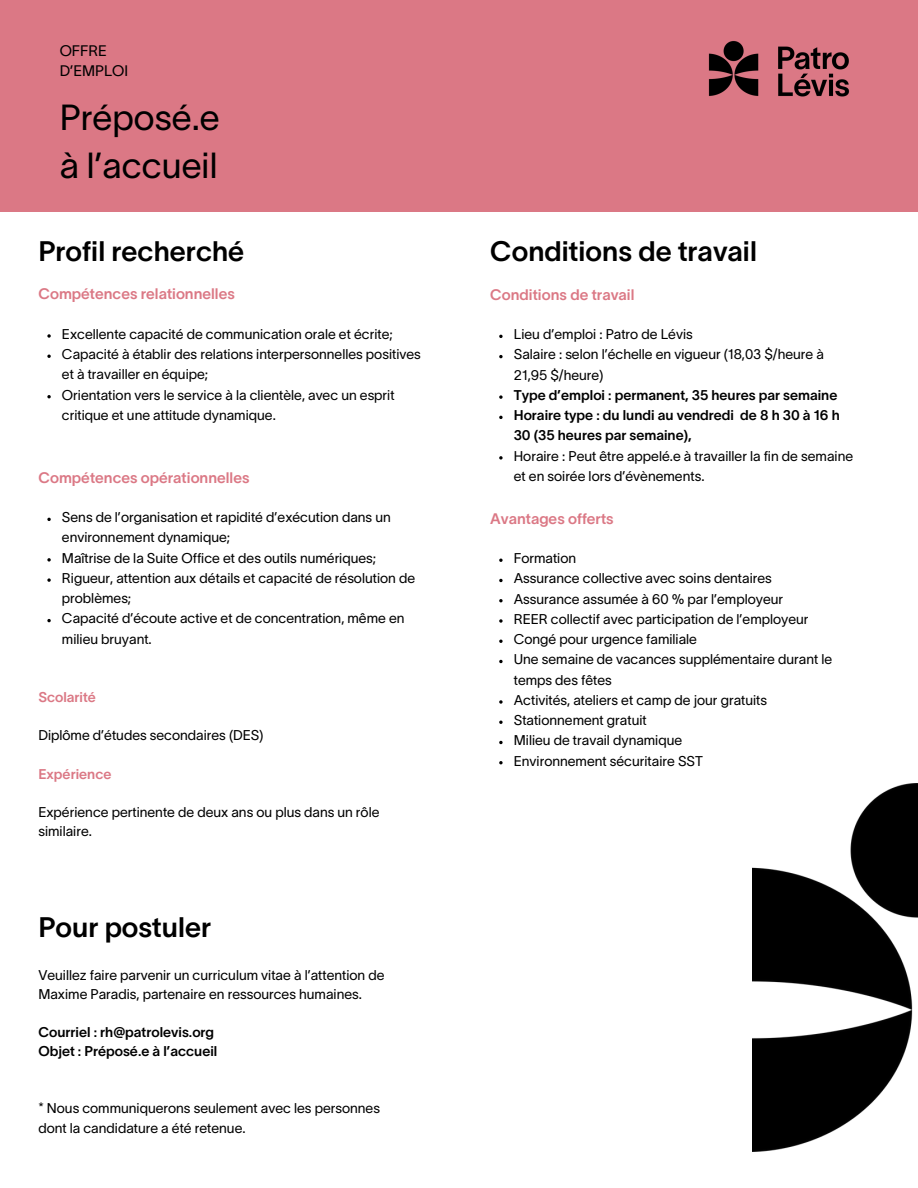
<style>
.page{position:relative;width:918px;height:1188px;background:#fff}
.page>*{position:absolute;margin:0;border:0;box-sizing:border-box;transform-origin:0 0}
.t1{font:35.55px/48px "TWK Lausanne 300";color:#000}
.t2{font:27.75px "TWK Lausanne 600";color:#000}
.t3{font:15px "TWK Lausanne 600";color:#db7885}
.t4{font:15px/20.2px "TWK Lausanne 300";color:#000}
.t5{font:13.8px/20.2px "TWK Lausanne 300";color:#000}
.t6{font:13.8px/20.2px "TWK Lausanne 600";color:#000}
.t7{font:13.8px "TWK Lausanne 600";color:#db7885}
</style>
<div class="page">
<div style="left:0;top:0;width:918px;height:212px;background:#db7885"></div>
<img style="left:752px;top:783px;width:166px;height:368px">
<img style="left:708px;top:41px;width:142px;height:56px">
<svg style="left:47px;top:334px;width:4px;height:4px"></svg>
<svg style="left:47px;top:355px;width:4px;height:3px"></svg>
<svg style="left:47px;top:395px;width:4px;height:3px"></svg>
<svg style="left:47px;top:518px;width:4px;height:3px"></svg>
<svg style="left:47px;top:558px;width:4px;height:4px"></svg>
<svg style="left:47px;top:578px;width:4px;height:4px"></svg>
<svg style="left:47px;top:619px;width:4px;height:3px"></svg>
<svg style="left:499px;top:335px;width:4px;height:3px"></svg>
<svg style="left:499px;top:355px;width:4px;height:3px"></svg>
<svg style="left:499px;top:395px;width:4px;height:4px"></svg>
<svg style="left:499px;top:416px;width:4px;height:3px"></svg>
<svg style="left:499px;top:456px;width:4px;height:4px"></svg>
<svg style="left:499px;top:559px;width:4px;height:3px"></svg>
<svg style="left:499px;top:579px;width:4px;height:3px"></svg>
<svg style="left:499px;top:599px;width:4px;height:3px"></svg>
<svg style="left:499px;top:619px;width:4px;height:4px"></svg>
<svg style="left:499px;top:640px;width:4px;height:3px"></svg>
<svg style="left:499px;top:660px;width:4px;height:3px"></svg>
<svg style="left:499px;top:700px;width:4px;height:4px"></svg>
<svg style="left:499px;top:721px;width:4px;height:3px"></svg>
<svg style="left:499px;top:741px;width:4px;height:3px"></svg>
<svg style="left:499px;top:761px;width:4px;height:3px"></svg>
<h3 class="t4" style="left:60px;top:40px;width:70px">OFFRE<br>D’EMPLOI</h3>
<h1 class="t1" style="left:60px;top:93px;width:162px">Préposé.e à l’accueil</h1>
<p class="t2" style="left:38px;top:236px;width:207px">Profil recherché</p>
<p class="t2" style="left:490px;top:236px;width:268px">Conditions de travail</p>
<p class="t3" style="left:38px;top:286px;width:198px">Compétences relationnelles</p>
<h2 class="t5" style="left:62px;top:324px;width:332px">Excellente capacité de communication orale et écrite;</h2>
<h2 class="t5" style="left:62px;top:344px;width:360px">Capacité à établir des relations interpersonnelles positives et à travailler en équipe;</h2>
<h4 class="t5" style="left:62px;top:385px;width:334px">Orientation vers le service à la clientèle, avec un esprit critique et une attitude dynamique.</h4>
<p class="t3" style="left:38px;top:469px;width:213px">Compétences opérationnelles</p>
<p class="t5" style="left:62px;top:507px;width:330px">Sens de l’organisation et rapidité d’exécution dans un environnement dynamique;</p>
<p class="t5" style="left:62px;top:548px;width:316px">Maîtrise de la Suite Office et des outils numériques;</p>
<h4 class="t5" style="left:62px;top:568px;width:355px">Rigueur, attention aux détails et capacité de résolution de problèmes;</h4>
<p class="t5" style="left:62px;top:608px;width:344px">Capacité d’écoute active et de concentration, même en milieu bruyant.</p>
<p class="t7" style="left:38px;top:690px;width:59px">Scolarité</p>
<p class="t5" style="left:38px;top:725px;width:227px">Diplôme d’études secondaires (DES)</p>
<p class="t7" style="left:38px;top:766px;width:75px">Expérience</p>
<h4 class="t5" style="left:38px;top:802px;width:343px;line-height:19.2px">Expérience pertinente de deux ans ou plus dans un rôle similaire.</h4>
<p class="t2" style="left:38px;top:911px;width:174px">Pour postuler</p>
<p class="t5" style="left:38px;top:965px;width:348px;line-height:19.2px">Veuillez faire parvenir un curriculum vitae à l’attention de<br>Maxime Paradis, partenaire en ressources humaines.</p>
<p class="t6" style="left:38px;top:1022px;width:181px;line-height:19.2px">Courriel : rh@patrolevis.org<br>Objet : Préposé.e à l’accueil</p>
<p class="t5" style="left:38px;top:1099px;width:343px;line-height:19.2px">* Nous communiquerons seulement avec les personnes dont la candidature a été retenue.</p>
<p class="t3" style="left:490px;top:286px;width:146px">Conditions de travail</p>
<h4 class="t5" style="left:514px;top:324px;width:181px">Lieu d’emploi : Patro de Lévis</h4>
<p class="t5" style="left:514px;top:344px;width:312px">Salaire : selon l’échelle en vigueur (18,03 $/heure à<br>21,95 $/heure)</p>
<h2 class="t6" style="left:514px;top:385px;width:325px">Type d’emploi : permanent, 35 heures par semaine</h2>
<p class="t6" style="left:514px;top:405px;width:328px">Horaire type : du lundi au vendredi de 8 h 30 à 16 h<br>30 (35 heures par semaine),</p>
<h4 class="t5" style="left:514px;top:446px;width:341px">Horaire : Peut être appelé.e à travailler la fin de semaine et en soirée lors d’évènements.</h4>
<p class="t3" style="left:490px;top:510px;width:125px">Avantages offerts</p>
<h4 class="t5" style="left:514px;top:548px;width:64px">Formation</h4>
<p class="t5" style="left:514px;top:568px;width:260px">Assurance collective avec soins dentaires</p>
<p class="t5" style="left:514px;top:589px;width:271px">Assurance assumée à 60 % par l’employeur</p>
<p class="t5" style="left:514px;top:609px;width:296px">REER collectif avec participation de l’employeur</p>
<p class="t5" style="left:514px;top:629px;width:185px">Congé pour urgence familiale</p>
<p class="t5" style="left:514px;top:649px;width:320px">Une semaine de vacances supplémentaire durant le temps des fêtes</p>
<h4 class="t5" style="left:514px;top:690px;width:255px">Activités, ateliers et camp de jour gratuits</h4>
<p class="t5" style="left:514px;top:710px;width:134px">Stationnement gratuit</p>
<p class="t5" style="left:514px;top:730px;width:170px">Milieu de travail dynamique</p>
<p class="t5" style="left:514px;top:751px;width:191px">Environnement sécuritaire SST</p>
</div>
